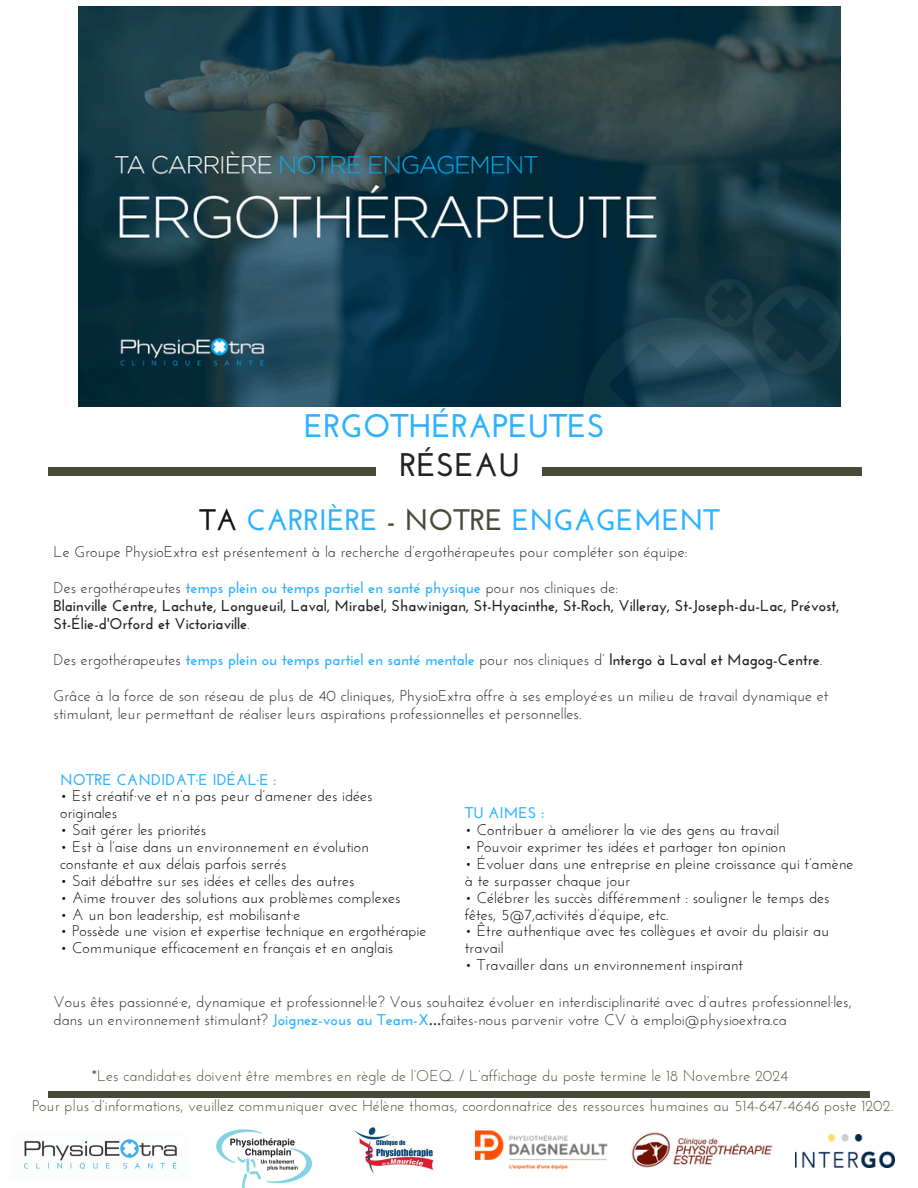
<style>
.page{position:relative;width:918px;height:1188px;background:#fff}
.page>*{position:absolute;margin:0;border:0;box-sizing:border-box;transform-origin:0 0}
.t1{font:700 32.7px "Josefin Sans";color:#2eb2ff}
.t2{font:700 32.7px "Josefin Sans";color:#222}
.t3{font:700 29.55px "Josefin Sans";color:#2eb2ff}
.t4{font:15.6px/16.8px "Josefin Sans";color:#000}
.t5{font:15.6px/18px "Josefin Sans";color:#222}
.t6{font:700 15.6px "Josefin Sans";color:#2eb2ff}
.t7{font:15.6px/21.3px "Josefin Sans";color:#474c39}
.t8{font:700 15.6px/18px "Josefin Sans";color:#222}
.s1{color:#141313}
.s2{color:#474c39}
.s3{font-weight:400;color:#222}
.s4{font-weight:400}
.s5{color:#222}
.s6{font-weight:700;color:#2eb2ff}
.s7{font-family:"Noto Sans Gurmukhi"}
</style>
<div class="page">
<img style="left:24px;top:1139px;width:153px;height:30px">
<div style="left:48px;top:1091px;width:822px;height:7px;background:#474c39"></div>
<div style="left:48px;top:468px;width:328px;height:8px;background:#474c39"></div>
<div style="left:542px;top:468px;width:319px;height:8px;background:#474c39"></div>
<img style="left:475px;top:1130px;width:133px;height:40px">
<img style="left:631px;top:1132px;width:142px;height:36px">
<img style="left:354px;top:1127px;width:80px;height:47px">
<img style="left:79px;top:6px;width:761px;height:401px">
<img style="left:216px;top:1129px;width:97px;height:59px">
<img style="left:795px;top:1134px;width:99px;height:33px">
<p class="t1" style="left:304px;top:412px;width:303px">ERGOTHÉRAPEUTES</p>
<p class="t2" style="left:400px;top:452px;width:122px">RÉSEAU</p>
<p class="t3" style="left:199px;top:508px;width:522px"><span class="s1">TA</span> CARRIÈRE <span class="s2">- NOTRE</span> ENGAGEMENT</p>
<h1 class="t5" style="left:54px;top:544px;width:635px">Le Groupe PhysioExtra est présentement à la recherche d’ergothérapeutes pour compléter son équipe:</h1>
<h1 class="t6" style="left:54px;top:582px;width:566px"><span class="s3">Des ergothérapeutes</span> temps plein ou temps partiel en santé physique <span class="s3">pour nos cliniques de:</span></h1>
<h1 class="t8" style="left:54px;top:598px;width:787px">Blainville Centre, Lachute, Longueuil, Laval, Mirabel, Shawinigan, St-Hyacinthe, St-Roch, Villeray, St-Joseph-du-Lac, Prévost,<br>St-Élie-d'Orford et Victoriaville<span class="s4">.</span></h1>
<p class="t6" style="left:54px;top:654px;width:770px"><span class="s3">Des ergothérapeutes</span> temps plein ou temps partiel en santé mentale <span class="s3">pour nos cliniques d’</span> <span class="s5">lntergo à Laval et Magog-Centre</span><span class="s3">.</span></p>
<p class="t5" style="left:54px;top:688px;width:776px">Grâce à la force de son réseau de plus de 40 cliniques, PhysioExtra offre à ses employé·es un milieu de travail dynamique et stimulant, leur permettant de réaliser leurs aspirations professionnelles et personnelles.</p>
<p class="t6" style="left:60px;top:773px;width:218px">NOTRE CANDIDAT·E IDÉAL·E :</p>
<p class="t4" style="left:60px;top:789px;width:314px">• Est créatif·ve et n’a pas peur d’amener des idées originales</p>
<p class="t4" style="left:60px;top:823px;width:148px">• Sait gérer les priorités</p>
<p class="t4" style="left:60px;top:840px;width:310px">• Est à l’aise dans un environnement en évolution constante et aux délais parfois serrés</p>
<p class="t4" style="left:60px;top:874px;width:296px">• Sait débattre sur ses idées et celles des autres</p>
<p class="t4" style="left:60px;top:890px;width:342px">• Aime trouver des solutions aux problèmes complexes</p>
<p class="t4" style="left:60px;top:907px;width:242px">• A un bon leadership, est mobilisant·e</p>
<p class="t4" style="left:60px;top:924px;width:368px">• Possède une vision et expertise technique en ergothérapie</p>
<p class="t4" style="left:60px;top:941px;width:335px">• Communique efficacement en français et en anglais</p>
<p class="t6" style="left:465px;top:807px;width:81px">TU AIMES :</p>
<p class="t4" style="left:465px;top:823px;width:316px">• Contribuer à améliorer la vie des gens au travail</p>
<p class="t4" style="left:465px;top:840px;width:323px">• Pouvoir exprimer tes idées et partager ton opinion</p>
<p class="t4" style="left:465px;top:857px;width:390px">• Évoluer dans une entreprise en pleine croissance qui t’amène à te surpasser chaque jour</p>
<p class="t4" style="left:465px;top:890px;width:366px">• Célébrer les succès différemment : souligner le temps des fêtes, 5@7,activités d’équipe, etc.</p>
<p class="t4" style="left:465px;top:924px;width:366px">• Être authentique avec tes collègues et avoir du plaisir au travail</p>
<p class="t4" style="left:465px;top:958px;width:280px">• Travailler dans un environnement inspirant</p>
<p class="t5" style="left:54px;top:994px;width:800px">Vous êtes passionné·e, dynamique et professionnel·le? Vous souhaitez évoluer en interdisciplinarité avec d’autres professionnel·les, dans un environnement stimulant? <span class="s6">Joignez-vous au Team-X</span><span class="s7">…</span>faites-nous parvenir votre CV à emploi@physioextra.ca</p>
<p class="t7" style="left:92px;top:1066px;width:698px">*Les candidat·es doivent être membres en règle de l’OEQ. / L’affichage du poste termine le 18 Novembre 2024 .</p>
<p class="t7" style="left:32px;top:1097px;width:863px">Pour plus d’informations, veuillez communiquer avec Hélène thomas, coordonnatrice des ressources humaines au 514-647-4646 poste 1202.</p>
</div>
